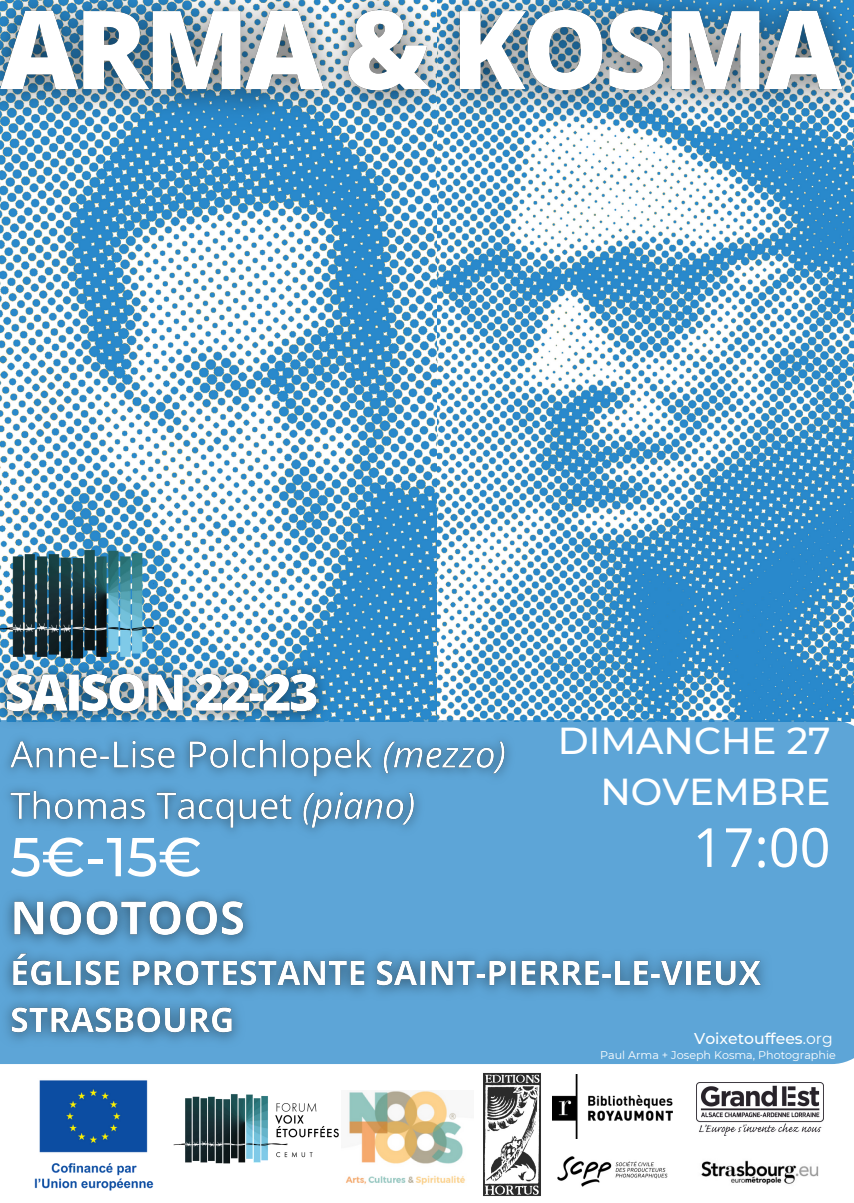
<style>
.page{position:relative;width:854px;height:1203px;background:#fff}
.page>*{position:absolute;margin:0;border:0;box-sizing:border-box;transform-origin:0 0}
.t1{font:500 54.7px "Montserrat";color:#fff}
.t2{font:54px "Open Sans";color:#fff}
.t3{font:500 37.5px/51.5px "Montserrat";color:#fff;text-align:right}
.t4{font:500 15.6px "Montserrat";color:#fff}
.t5{font:11.1px "Montserrat";color:#fff}
.s1{font-weight:400}
</style>
<div class="page">
<img style="left:0;top:172px;width:438px;height:541px">
<img style="left:438px;top:172px;width:416px;height:548px">
<img style="left:0;top:532px;width:154px;height:104px">
<div style="left:0;top:720px;width:854px;height:343px;background:#5da5d7"></div>
<img style="left:0;top:0;width:854px;height:172px">
<img style="left:0;top:636px;width:340px;height:77px">
<img style="left:0;top:713px;width:521px;height:133px">
<img style="left:0;top:867px;width:780px;height:195px">
<img style="left:173px;top:1094px;width:166px;height:70px">
<img style="left:34px;top:1080px;width:120px;height:111px">
<img style="left:701px;top:1160px;width:118px;height:25px">
<img style="left:696px;top:1082px;width:127px;height:53px">
<img style="left:553px;top:1074px;width:119px;height:65px">
<img style="left:557px;top:1156px;width:111px;height:31px">
<img style="left:483px;top:1073px;width:58px;height:123px">
<img style="left:346px;top:1091px;width:119px;height:94px">
<h3 class="t3" style="left:558px;top:714px;width:274px">DIMANCHE 27<br>NOVEMBRE</h3>
<h1 class="t1" style="left:10px;top:823px;width:194px">5€-15€</h1>
<h2 class="t2" style="left:692px;top:809px;width:139px">17:00</h2>
<h3 class="t4" style="left:694px;top:1028px;width:140px">Voixetouffees<span class="s1">.org</span></h3>
<p class="t5" style="left:600px;top:1047px;width:237px">Paul Arma + Joseph Kosma, Photographie</p>
</div>
